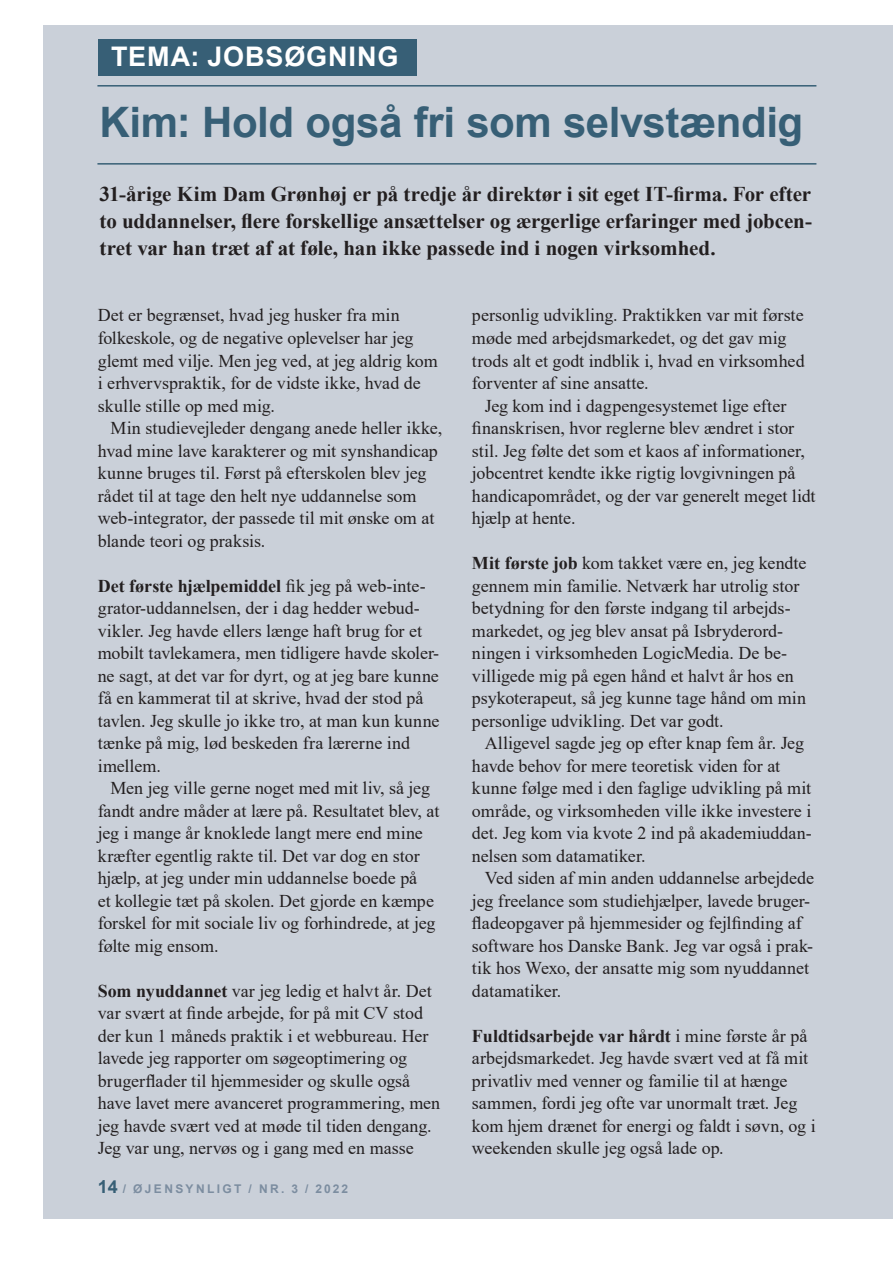
<style>
.page{position:relative;width:893px;height:1263px;background:#fff}
.page>*{position:absolute;margin:0;border:0;box-sizing:border-box;transform-origin:0 0}
.HLA_tema_overskrift{font:700 42px "Arial";letter-spacing:-.01em;color:#375f76}
.List_Paragraph{font:700 27px "Arial";letter-spacing:.035em;color:#fff}
.No_Spacing{font:700 21px/27px "Times New Roman";letter-spacing:-.005em;color:#231f20;text-align:justify}
.No_Spacing-2{font:18px/22.5px "Times New Roman";letter-spacing:-.005em;color:#231f20}
.t1{font:700 12px "Arial";letter-spacing:.2em;color:#7c8da0}
.s1{font-weight:700}
.s2{font-size:18px;color:#375f76}
</style>
<div class="page">
<div style="left:44px;top:26px;width:849px;height:1193px;background:#cad0d9"></div>
<hr style="left:97px;top:163px;width:719px;height:2px;background:#375f76">
<hr style="left:97px;top:85px;width:719px;height:2px;background:#375f76">
<div style="left:98px;top:39px;width:319px;height:36px;background:#375f76"></div>
<p class="List_Paragraph" style="left:111px;top:38px;width:289px">TEMA: JOBSØGNING</p>
<p class="HLA_tema_overskrift" style="left:99px;top:93px;width:705px">Kim: Hold også fri som selvstændig</p>
<p class="No_Spacing" style="left:99px;top:180px;width:714px">31-årige Kim Dam Grønhøj er på tredje år direktør i sit eget IT-firma. For efter to uddannelser, flere forskellige ansættelser og ærgerlige erfaringer med jobcen&shy;tret var han træt af at føle, han ikke passede ind i nogen virksomhed.</p>
<p class="No_Spacing-2" style="left:98px;top:304px;width:342px">Det er begrænset, hvad jeg husker fra min folkeskole, og de negative oplevelser har jeg glemt med vilje. Men jeg ved, at jeg aldrig kom i erhvervspraktik, for de vidste ikke, hvad de skulle stille op med mig.</p>
<p class="No_Spacing-2" style="left:98px;top:416px;width:346px;text-indent:13px">Min studievejleder dengang anede heller ikke, hvad mine lave karakterer og mit synshandicap kunne bruges til. Først på efterskolen blev jeg rådet til at tage den helt nye uddannelse som web-integrator, der passede til mit ønske om at blande teori og praksis.</p>
<p class="No_Spacing-2" style="left:98px;top:574px;width:343px"><span class="s1">Det første hjælpemiddel</span> fik jeg på web-inte&shy;grator-uddannelsen, der i dag hedder webud&shy;vikler. Jeg havde ellers længe haft brug for et mobilt tavlekamera, men tidligere havde skoler&shy;ne sagt, at det var for dyrt, og at jeg bare kunne få en kammerat til at skrive, hvad der stod på tavlen. Jeg skulle jo ikke tro, at man kun kunne tænke på mig, lød beskeden fra lærerne ind imellem.</p>
<p class="No_Spacing-2" style="left:98px;top:776px;width:343px;text-indent:13px">Men jeg ville gerne noget med mit liv, så jeg fandt andre måder at lære på. Resultatet blev, at jeg i mange år knoklede langt mere end mine kræfter egentlig rakte til. Det var dog en stor hjælp, at jeg under min uddannelse boede på<br>et kollegie tæt på skolen. Det gjorde en kæmpe forskel for mit sociale liv og forhindrede, at jeg følte mig ensom.</p>
<p class="No_Spacing-2" style="left:98px;top:979px;width:344px"><span class="s1">Som nyuddannet</span> var jeg ledig et halvt år. Det var svært at finde arbejde, for på mit CV stod der kun 1 måneds praktik i et webbureau. Her lavede jeg rapporter om søgeoptimering og brugerflader til hjemmesider og skulle også have lavet mere avanceret programmering, men jeg havde svært ved at møde til tiden dengang.<br>Jeg var ung, nervøs og i gang med en masse</p>
<p class="t1" style="left:98px;top:1180px;width:252px"><span class="s2">14</span> / ØJENSYNLIGT / NR. 3 / 2022</p>
<p class="No_Spacing-2" style="left:472px;top:304px;width:334px">personlig udvikling. Praktikken var mit første møde med arbejdsmarkedet, og det gav mig trods alt et godt indblik i, hvad en virksomhed forventer af sine ansatte.</p>
<p class="No_Spacing-2" style="left:472px;top:394px;width:345px;text-indent:13px">Jeg kom ind i dagpengesystemet lige efter finanskrisen, hvor reglerne blev ændret i stor stil. Jeg følte det som et kaos af informationer, jobcentret kendte ikke rigtig lovgivningen på handicapområdet, og der var generelt meget lidt hjælp at hente.</p>
<p class="No_Spacing-2" style="left:472px;top:551px;width:336px"><span class="s1">Mit første job</span> kom takket være en, jeg kendte gennem min familie. Netværk har utrolig stor betydning for den første indgang til arbejds&shy;markedet, og jeg blev ansat på Isbryderord&shy;ningen i virksomheden LogicMedia. De be&shy;villigede mig på egen hånd et halvt år hos en psykoterapeut, så jeg kunne tage hånd om min personlige udvikling. Det var godt.</p>
<p class="No_Spacing-2" style="left:472px;top:731px;width:341px;text-indent:13px">Alligevel sagde jeg op efter knap fem år. Jeg havde behov for mere teoretisk viden for at kunne følge med i den faglige udvikling på mit område, og virksomheden ville ikke investere i det. Jeg kom via kvote 2 ind på akademiuddan&shy;nelsen som datamatiker.</p>
<p class="No_Spacing-2" style="left:472px;top:866px;width:344px;text-indent:13px">Ved siden af min anden uddannelse arbejdede jeg freelance som studiehjælper, lavede bruger&shy;fladeopgaver på hjemmesider og fejlfinding af software hos Danske Bank. Jeg var også i prak&shy;tik hos Wexo, der ansatte mig som nyuddannet datamatiker.</p>
<p class="No_Spacing-2" style="left:472px;top:1024px;width:345px"><span class="s1">Fuldtidsarbejde var hårdt</span> i mine første år på arbejdsmarkedet. Jeg havde svært ved at få mit privatliv med venner og familie til at hænge sammen, fordi jeg ofte var unormalt træt. Jeg kom hjem drænet for energi og faldt i søvn, og i weekenden skulle jeg også lade op.</p>
</div>
